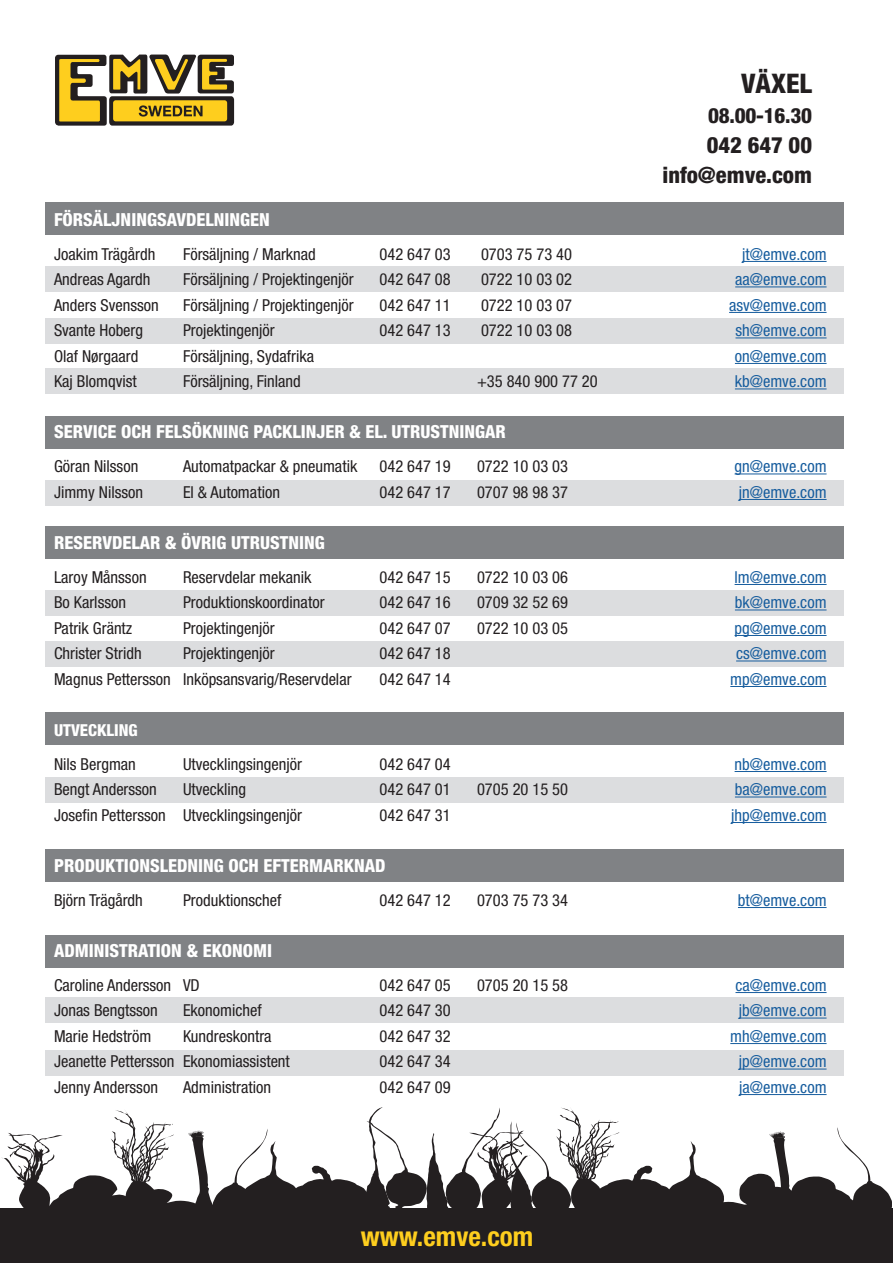
<style>
.page{position:relative;width:893px;height:1263px;background:#fff}
.page>*{position:absolute;margin:0;border:0;box-sizing:border-box;transform-origin:0 0}
.t1{font:700 condensed 27px "Helvetica Neue";color:#fece1e}
.t2{font:800 condensed 27px "Helvetica Neue";color:#231f20}
.t3{font:800 condensed 22.5px "Helvetica Neue";color:#231f20}
.t4{font:800 condensed 21px "Helvetica Neue";letter-spacing:-.01em;color:#231f20}
.t5{font:800 condensed 18px "Helvetica Neue";color:#fff}
.t6{font:condensed 16.5px "Helvetica Neue";color:#231f20}
.t7{font:condensed 16.5px "Helvetica Neue";color:#175d9e}
.t8{font:800 condensed 16.5px "Helvetica Neue";color:#fff}
</style>
<div class="page">
<div style="left:45px;top:202px;width:799px;height:33px;background:#808285"></div>
<div style="left:45px;top:416px;width:799px;height:32px;background:#808285"></div>
<div style="left:45px;top:526px;width:799px;height:32px;background:#808285"></div>
<div style="left:45px;top:712px;width:799px;height:33px;background:#808285"></div>
<div style="left:45px;top:850px;width:799px;height:32px;background:#808285"></div>
<div style="left:45px;top:935px;width:799px;height:32px;background:#808285"></div>
<div style="left:45px;top:266px;width:799px;height:26px;background:#dcdddf"></div>
<div style="left:45px;top:318px;width:799px;height:26px;background:#dcdddf"></div>
<div style="left:45px;top:368px;width:799px;height:26px;background:#dcdddf"></div>
<div style="left:45px;top:480px;width:799px;height:26px;background:#dcdddf"></div>
<div style="left:45px;top:590px;width:799px;height:25px;background:#dcdddf"></div>
<div style="left:45px;top:641px;width:799px;height:26px;background:#dcdddf"></div>
<div style="left:45px;top:777px;width:799px;height:26px;background:#dcdddf"></div>
<div style="left:45px;top:997px;width:799px;height:26px;background:#dcdddf"></div>
<div style="left:45px;top:1050px;width:799px;height:26px;background:#dcdddf"></div>
<hr style="left:742px;top:261px;width:85px;height:1px;background:#175d9e">
<hr style="left:735px;top:286px;width:91px;height:1px;background:#175d9e">
<hr style="left:729px;top:312px;width:97px;height:1px;background:#175d9e">
<hr style="left:735px;top:337px;width:92px;height:1px;background:#175d9e">
<hr style="left:735px;top:363px;width:92px;height:1px;background:#175d9e">
<hr style="left:735px;top:388px;width:92px;height:1px;background:#175d9e">
<hr style="left:735px;top:473px;width:92px;height:1px;background:#175d9e">
<hr style="left:739px;top:499px;width:88px;height:1px;background:#175d9e">
<hr style="left:735px;top:584px;width:92px;height:1px;background:#175d9e">
<hr style="left:735px;top:609px;width:92px;height:1px;background:#175d9e">
<hr style="left:735px;top:635px;width:92px;height:1px;background:#175d9e">
<hr style="left:736px;top:660px;width:91px;height:1px;background:#175d9e">
<hr style="left:730px;top:686px;width:97px;height:1px;background:#175d9e">
<hr style="left:735px;top:771px;width:92px;height:1px;background:#175d9e">
<hr style="left:735px;top:796px;width:92px;height:1px;background:#175d9e">
<hr style="left:731px;top:822px;width:96px;height:1px;background:#175d9e">
<hr style="left:738px;top:907px;width:89px;height:1px;background:#175d9e">
<hr style="left:735px;top:992px;width:92px;height:1px;background:#175d9e">
<hr style="left:739px;top:1018px;width:88px;height:1px;background:#175d9e">
<hr style="left:730px;top:1043px;width:97px;height:1px;background:#175d9e">
<hr style="left:739px;top:1069px;width:88px;height:1px;background:#175d9e">
<hr style="left:739px;top:1094px;width:88px;height:1px;background:#175d9e">
<div style="left:0;top:1209px;width:893px;height:54px;background:#231f20"></div>
<svg style="left:55px;top:54px;width:179px;height:72px"></svg>
<svg style="left:1px;top:1107px;width:890px;height:102px"></svg>
<p class="t2" style="left:741px;top:67px;width:73px">VÄXEL</p>
<p class="t4" style="left:708px;top:102px;width:105px">08.00-16.30</p>
<p class="t3" style="left:707px;top:131px;width:107px">042 647 00</p>
<p class="t3" style="left:662px;top:161px;width:151px">info@emve.com</p>
<p class="t5" style="left:54px;top:208px;width:217px">FÖRSÄLJNINGSAVDELNINGEN</p>
<p class="t6" style="left:54px;top:244px;width:103px">Joakim Trägårdh</p>
<p class="t6" style="left:183px;top:244px;width:134px">Försäljning / Marknad</p>
<p class="t6" style="left:379px;top:244px;width:73px">042 647 03</p>
<p class="t6" style="left:481px;top:244px;width:93px">0703 75 73 40</p>
<p class="t7" style="left:742px;top:244px;width:86px">jt@emve.com</p>
<p class="t6" style="left:54px;top:270px;width:98px">Andreas Agardh</p>
<p class="t6" style="left:183px;top:270px;width:172px">Försäljning / Projektingenjör</p>
<p class="t6" style="left:379px;top:270px;width:73px">042 647 08</p>
<p class="t6" style="left:481px;top:270px;width:93px">0722 10 03 02</p>
<p class="t7" style="left:735px;top:270px;width:93px">aa@emve.com</p>
<p class="t6" style="left:54px;top:295px;width:106px">Anders Svensson</p>
<p class="t6" style="left:183px;top:295px;width:172px">Försäljning / Projektingenjör</p>
<p class="t6" style="left:379px;top:295px;width:73px">042 647 11</p>
<p class="t6" style="left:481px;top:295px;width:93px">0722 10 03 07</p>
<p class="t7" style="left:729px;top:295px;width:99px">asv@emve.com</p>
<p class="t6" style="left:54px;top:321px;width:91px">Svante Hoberg</p>
<p class="t6" style="left:183px;top:321px;width:93px">Projektingenjör</p>
<p class="t6" style="left:379px;top:321px;width:73px">042 647 13</p>
<p class="t6" style="left:481px;top:321px;width:93px">0722 10 03 08</p>
<p class="t7" style="left:735px;top:321px;width:93px">sh@emve.com</p>
<p class="t6" style="left:54px;top:346px;width:86px">Olaf Nørgaard</p>
<p class="t6" style="left:183px;top:346px;width:132px">Försäljning, Sydafrika</p>
<p class="t7" style="left:735px;top:346px;width:93px">on@emve.com</p>
<p class="t6" style="left:54px;top:372px;width:84px">Kaj Blomqvist</p>
<p class="t6" style="left:183px;top:372px;width:119px">Försäljning, Finland</p>
<p class="t6" style="left:477px;top:372px;width:122px">+35 840 900 77 20</p>
<p class="t7" style="left:735px;top:372px;width:93px">kb@emve.com</p>
<p class="t5" style="left:54px;top:421px;width:453px">SERVICE OCH FELSÖKNING PACKLINJER &amp; EL. UTRUSTNINGAR</p>
<p class="t6" style="left:54px;top:457px;width:86px">Göran Nilsson</p>
<p class="t6" style="left:183px;top:457px;width:176px">Automatpackar &amp; pneumatik</p>
<p class="t6" style="left:379px;top:457px;width:73px">042 647 19</p>
<p class="t6" style="left:477px;top:457px;width:93px">0722 10 03 03</p>
<p class="t7" style="left:735px;top:457px;width:93px">gn@emve.com</p>
<p class="t6" style="left:54px;top:482px;width:91px">Jimmy Nilsson</p>
<p class="t6" style="left:183px;top:482px;width:98px">El &amp; Automation</p>
<p class="t6" style="left:379px;top:482px;width:73px">042 647 17</p>
<p class="t6" style="left:477px;top:482px;width:93px">0707 98 98 37</p>
<p class="t7" style="left:739px;top:482px;width:89px">jn@emve.com</p>
<p class="t5" style="left:54px;top:531px;width:272px">RESERVDELAR &amp; ÖVRIG UTRUSTNING</p>
<p class="t6" style="left:54px;top:567px;width:94px">Laroy Månsson</p>
<p class="t6" style="left:183px;top:567px;width:130px">Reservdelar mekanik</p>
<p class="t6" style="left:379px;top:567px;width:73px">042 647 15</p>
<p class="t6" style="left:477px;top:567px;width:93px">0722 10 03 06</p>
<p class="t7" style="left:735px;top:567px;width:93px">lm@emve.com</p>
<p class="t6" style="left:54px;top:593px;width:74px">Bo Karlsson</p>
<p class="t6" style="left:183px;top:593px;width:143px">Produktionskoordinator</p>
<p class="t6" style="left:379px;top:593px;width:73px">042 647 16</p>
<p class="t6" style="left:477px;top:593px;width:93px">0709 32 52 69</p>
<p class="t7" style="left:735px;top:593px;width:93px">bk@emve.com</p>
<p class="t6" style="left:54px;top:618px;width:80px">Patrik Gräntz</p>
<p class="t6" style="left:183px;top:618px;width:93px">Projektingenjör</p>
<p class="t6" style="left:379px;top:618px;width:73px">042 647 07</p>
<p class="t6" style="left:477px;top:618px;width:93px">0722 10 03 05</p>
<p class="t7" style="left:735px;top:618px;width:93px">pg@emve.com</p>
<p class="t6" style="left:54px;top:644px;width:89px">Christer Stridh</p>
<p class="t6" style="left:183px;top:644px;width:93px">Projektingenjör</p>
<p class="t6" style="left:379px;top:644px;width:73px">042 647 18</p>
<p class="t7" style="left:736px;top:644px;width:92px">cs@emve.com</p>
<p class="t6" style="left:54px;top:669px;width:299px">Magnus Pettersson Inköpsansvarig/Reservdelar</p>
<p class="t6" style="left:379px;top:669px;width:73px">042 647 14</p>
<p class="t7" style="left:730px;top:669px;width:98px">mp@emve.com</p>
<p class="t8" style="left:54px;top:720px;width:85px">UTVECKLING</p>
<p class="t6" style="left:54px;top:754px;width:83px">Nils Bergman</p>
<p class="t6" style="left:183px;top:754px;width:121px">Utvecklingsingenjör</p>
<p class="t6" style="left:379px;top:754px;width:73px">042 647 04</p>
<p class="t7" style="left:735px;top:754px;width:93px">nb@emve.com</p>
<p class="t6" style="left:54px;top:780px;width:104px">Bengt Andersson</p>
<p class="t6" style="left:183px;top:780px;width:65px">Utveckling</p>
<p class="t6" style="left:379px;top:780px;width:73px">042 647 01</p>
<p class="t6" style="left:477px;top:780px;width:93px">0705 20 15 50</p>
<p class="t7" style="left:735px;top:780px;width:93px">ba@emve.com</p>
<p class="t6" style="left:54px;top:805px;width:250px">Josefin Pettersson Utvecklingsingenjör</p>
<p class="t6" style="left:379px;top:805px;width:73px">042 647 31</p>
<p class="t7" style="left:731px;top:805px;width:97px">jhp@emve.com</p>
<p class="t5" style="left:54px;top:854px;width:333px">PRODUKTIONSLEDNING OCH EFTERMARKNAD</p>
<p class="t6" style="left:54px;top:890px;width:90px">Björn Trägårdh</p>
<p class="t6" style="left:183px;top:890px;width:100px">Produktionschef</p>
<p class="t6" style="left:379px;top:890px;width:73px">042 647 12</p>
<p class="t6" style="left:477px;top:890px;width:93px">0703 75 73 34</p>
<p class="t7" style="left:738px;top:890px;width:90px">bt@emve.com</p>
<p class="t5" style="left:54px;top:939px;width:220px">ADMINISTRATION &amp; EKONOMI</p>
<p class="t6" style="left:54px;top:975px;width:147px">Caroline Andersson VD</p>
<p class="t6" style="left:379px;top:975px;width:73px">042 647 05</p>
<p class="t6" style="left:477px;top:975px;width:93px">0705 20 15 58</p>
<p class="t7" style="left:735px;top:975px;width:93px">ca@emve.com</p>
<p class="t6" style="left:54px;top:1001px;width:105px">Jonas Bengtsson</p>
<p class="t6" style="left:183px;top:1001px;width:80px">Ekonomichef</p>
<p class="t6" style="left:379px;top:1001px;width:73px">042 647 30</p>
<p class="t7" style="left:739px;top:1001px;width:89px">jb@emve.com</p>
<p class="t6" style="left:54px;top:1026px;width:99px">Marie Hedström</p>
<p class="t6" style="left:183px;top:1026px;width:90px">Kundreskontra</p>
<p class="t6" style="left:379px;top:1026px;width:73px">042 647 32</p>
<p class="t7" style="left:730px;top:1026px;width:98px">mh@emve.com</p>
<p class="t6" style="left:54px;top:1052px;width:237px">Jeanette Pettersson Ekonomiassistent</p>
<p class="t6" style="left:379px;top:1052px;width:73px">042 647 34</p>
<p class="t7" style="left:739px;top:1052px;width:89px">jp@emve.com</p>
<p class="t6" style="left:54px;top:1077px;width:105px">Jenny Andersson</p>
<p class="t6" style="left:183px;top:1077px;width:90px">Administration</p>
<p class="t6" style="left:379px;top:1077px;width:73px">042 647 09</p>
<p class="t7" style="left:739px;top:1077px;width:89px">ja@emve.com</p>
<p class="t1" style="left:361px;top:1220px;width:174px">www.emve.com</p>
</div>
